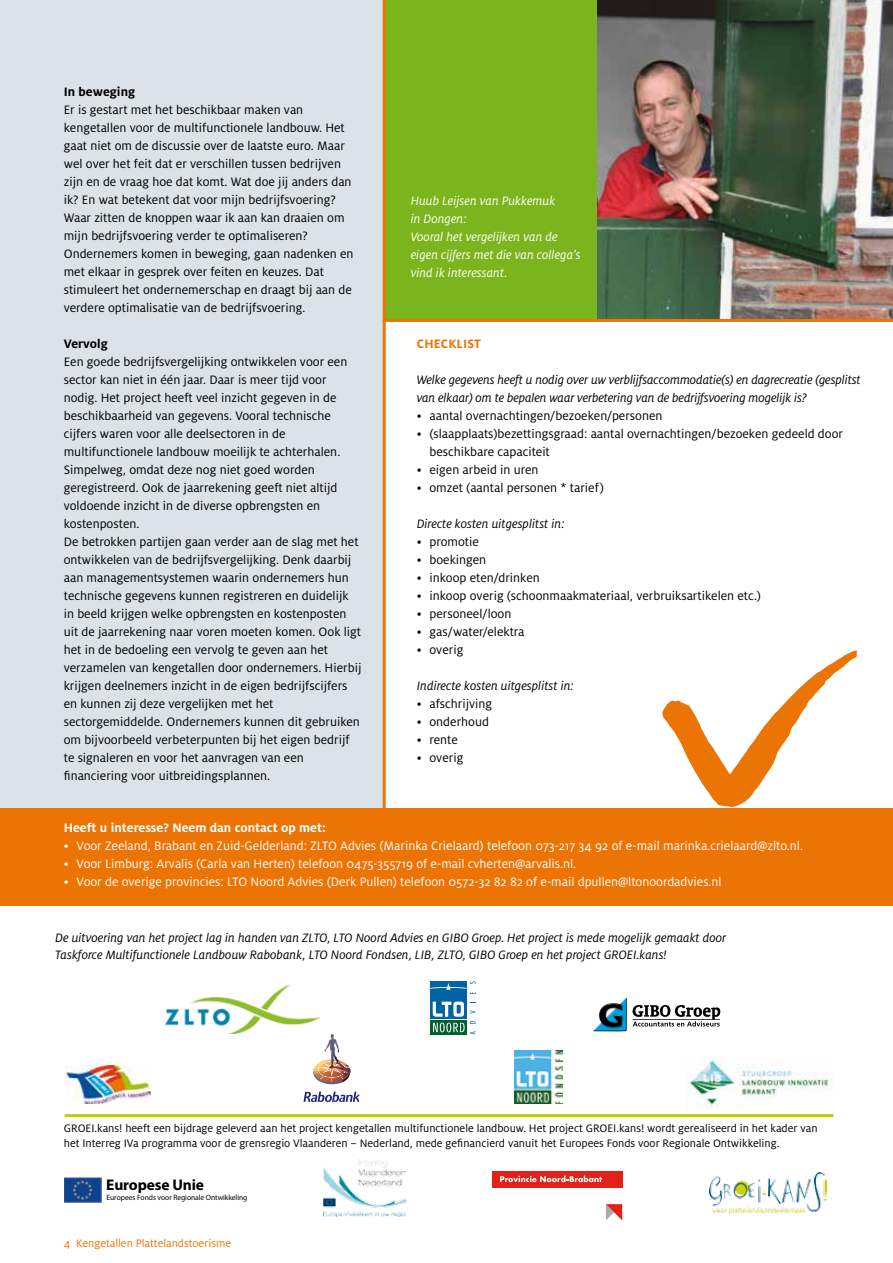
<style>
.page{position:relative;width:893px;height:1263px;background:#fff}
.page>*{position:absolute;margin:0;border:0;box-sizing:border-box;transform-origin:0 0}
.t1{font:700 15.45px "Myriad Pro";letter-spacing:-.01em;color:#000}
.t2{font:13.5px/18px "Milo OT";color:#000}
.t3{font:italic 13.5px/16.2px "Milo OT";color:#000}
.t4{font:13.5px "Milo OT";color:#fff}
.t5{font:italic 13.5px/18px "Milo OT";color:#fff}
.t6{font:700 13.5px "Milo OT";color:#fff}
.t7{font:700 13.5px "Milo OT";color:#000}
.t8{font:700 13.5px "Milo OT";color:#ec7405}
.t9{font:12px/14.4px "Milo OT";color:#000}
.t10{font:12px "Milo OT";color:#ec7405}
.t11{font:7.65px "Myriad Pro";letter-spacing:-.005em;color:#000}
</style>
<div class="page">
<img style="left:597px;top:0;width:296px;height:319px">
<div style="left:383px;top:0;width:214px;height:319px;background:#7ab51d"></div>
<div style="left:0;top:808px;width:893px;height:98px;background:#ec7405"></div>
<div style="left:0;top:0;width:383px;height:808px;background:#dbe3e8"></div>
<img style="left:67px;top:1065px;width:84px;height:39px">
<div style="left:430px;top:1020px;width:37px;height:14px;background:#005f2c"></div>
<div style="left:430px;top:981px;width:37px;height:39px;background:#0063a3"></div>
<svg style="left:433px;top:1002px;width:42px;height:32px"></svg>
<svg style="left:430px;top:981px;width:45px;height:13px"></svg>
<hr style="left:430px;top:1019px;width:37px;height:1px;background:#fff">
<img style="left:686px;top:1059px;width:146px;height:49px">
<img style="left:323px;top:1159px;width:82px;height:57px">
<img style="left:709px;top:1173px;width:117px;height:40px">
<img style="left:166px;top:985px;width:153px;height:49px">
<img style="left:64px;top:1178px;width:37px;height:24px">
<div style="left:492px;top:1171px;width:130px;height:17px;background:#e32119"></div>
<svg style="left:500px;top:1175px;width:102px;height:7px"></svg>
<svg style="left:606px;top:1204px;width:16px;height:16px"></svg>
<hr style="left:65px;top:1114px;width:768px;height:3px;background:#c0ce00">
<svg style="left:303px;top:1091px;width:57px;height:11px"></svg>
<svg style="left:313px;top:1034px;width:38px;height:50px"></svg>
<img style="left:514px;top:1051px;width:48px;height:52px">
<svg style="left:593px;top:997px;width:34px;height:34px"></svg>
<svg style="left:633px;top:1005px;width:87px;height:21px"></svg>
<hr style="left:383px;top:0;width:3px;height:808px;background:#ec7405">
<hr style="left:383px;top:319px;width:510px;height:3px;background:#ec7405">
<svg style="left:662px;top:650px;width:196px;height:157px"></svg>
<p class="t7" style="left:64px;top:84px;width:73px">In beweging</p>
<p class="t2" style="left:64px;top:101px;width:291px">Er is gestart met het beschikbaar maken van kengetallen voor de multifunctionele landbouw. Het gaat niet om de discussie over de laatste euro. Maar wel over het feit dat er verschillen tussen bedrijven zijn en de vraag hoe dat komt. Wat doe jij anders dan ik? En wat betekent dat voor mijn bedrijfsvoering?<br>Waar zitten de knoppen waar ik aan kan draaien om mijn bedrijfsvoering verder te optimaliseren?<br>Ondernemers komen in beweging, gaan nadenken en met elkaar in gesprek over feiten en keuzes. Dat stimuleert het ondernemerschap en draagt bij aan de verdere optimalisatie van de bedrijfsvoering.</p>
<p class="t7" style="left:64px;top:336px;width:46px">Vervolg</p>
<p class="t2" style="left:64px;top:353px;width:299px">Een goede bedrijfsvergelijking ontwikkelen voor een sector kan niet in één jaar. Daar is meer tijd voor nodig. Het project heeft veel inzicht gegeven in de beschikbaarheid van gegevens. Vooral technische cijfers waren voor alle deelsectoren in de multifunctionele landbouw moeilijk te achterhalen.<br>Simpelweg, omdat deze nog niet goed worden geregistreerd. Ook de jaarrekening geeft niet altijd voldoende inzicht in de diverse opbrengsten en kostenposten.<br>De betrokken partijen gaan verder aan de slag met het ontwikkelen van de bedrijfsvergelijking. Denk daarbij aan managementsystemen waarin ondernemers hun technische gegevens kunnen registreren en duidelijk in beeld krijgen welke opbrengsten en kostenposten uit de jaarrekening naar voren moeten komen. Ook ligt het in de bedoeling een vervolg te geven aan het verzamelen van kengetallen door ondernemers. Hierbij krijgen deelnemers inzicht in de eigen bedrijfscijfers en kunnen zij deze vergelijken met het sectorgemiddelde. Ondernemers kunnen dit gebruiken om bijvoorbeeld verbeterpunten bij het eigen bedrijf te signaleren en voor het aanvragen van een financiering voor uitbreidingsplannen.</p>
<p class="t5" style="left:411px;top:192px;width:172px">Huub Leijsen van Pukkemuk<br>in Dongen:<br>Vooral het vergelijken van de eigen cijfers met die van collega’s vind ik interessant.</p>
<p class="t8" style="left:417px;top:336px;width:66px">Checklist</p>
<p class="t3" style="left:417px;top:370px;width:445px;line-height:18px">Welke gegevens heeft u nodig over uw verblijfsaccommodatie(s) en dagrecreatie (gesplitst van elkaar) om te bepalen waar verbetering van de bedrijfsvoering mogelijk is?</p>
<p class="t2" style="left:417px;top:406px;width:247px">• aantal overnachtingen/bezoeken/personen</p>
<p class="t2" style="left:429px;top:424px;width:415px;text-indent:-13px">• (slaapplaats)bezettingsgraad: aantal overnachtingen/bezoeken gedeeld door beschikbare capaciteit</p>
<p class="t2" style="left:417px;top:460px;width:123px">• eigen arbeid in uren</p>
<p class="t2" style="left:417px;top:478px;width:189px">• omzet (aantal personen * tarief)</p>
<p class="t3" style="left:417px;top:515px;width:150px">Directe kosten uitgesplitst in:</p>
<p class="t2" style="left:417px;top:532px;width:64px">• promotie</p>
<p class="t2" style="left:417px;top:550px;width:71px">• boekingen</p>
<p class="t2" style="left:417px;top:568px;width:125px">• inkoop eten/drinken</p>
<p class="t2" style="left:417px;top:586px;width:346px">• inkoop overig (schoonmaakmateriaal, verbruiksartikelen etc.)</p>
<p class="t2" style="left:417px;top:604px;width:96px">• personeel/loon</p>
<p class="t2" style="left:417px;top:622px;width:109px">• gas/water/elektra</p>
<p class="t2" style="left:417px;top:640px;width:48px">• overig</p>
<p class="t3" style="left:417px;top:677px;width:159px">Indirecte kosten uitgesplitst in:</p>
<p class="t2" style="left:417px;top:694px;width:77px">• afschrijving</p>
<p class="t2" style="left:417px;top:712px;width:74px">• onderhoud</p>
<p class="t2" style="left:417px;top:730px;width:43px">• rente</p>
<p class="t2" style="left:417px;top:748px;width:48px">• overig</p>
<p class="t6" style="left:64px;top:820px;width:264px">H eeft u interesse? Neem dan contact op met:</p>
<p class="t4" style="left:64px;top:838px;width:741px">• Voor Zeeland, Brabant en Zuid-Gelderland: ZLTO Advies (Marinka Crielaard) telefoon 073-217 34 92 of e-mail marinka.crielaard@zlto.nl.</p>
<p class="t4" style="left:64px;top:856px;width:514px">• Voor Limburg: Arvalis (Carla van Herten) telefoon 0475-355719 of e-mail cvherten@arvalis.nl.</p>
<p class="t4" style="left:64px;top:874px;width:659px">• Voor de overige provincies: LTO Noord Advies (Derk Pullen) telefoon 0572-32 82 82 of e-mail dpullen@ltonoordadvies.nl</p>
<p class="t3" style="left:55px;top:930px;width:672px">De uitvoering van het project lag in handen van ZLTO, LTO Noord Advies en GIBO Groep. Het project is mede mogelijk gemaakt door<br>Taskforce Multifunctionele Landbouw Rabobank, LTO Noord Fondsen, LIB, ZLTO, GIBO Groep en het project GROEI.kans!</p>
<p class="t9" style="left:64px;top:1121px;width:755px">GROEI.kans! heeft een bijdrage geleverd aan het project kengetallen multifunctionele landbouw. Het project GROEI.kans! wordt gerealiseerd in het kader van het Interreg IVa programma voor de grensregio Vlaanderen – Nederland, mede gefinancierd vanuit het Europees Fonds voor Regionale Ontwikkeling.</p>
<p class="t1" style="left:106px;top:1175px;width:99px">Europese Unie</p>
<p class="t11" style="left:106px;top:1193px;width:142px">Europees Fonds voor Regionale Ontwikkeling</p>
<p class="t10" style="left:64px;top:1237px;width:169px">4 Kengetallen Plattelandstoerisme</p>
</div>
